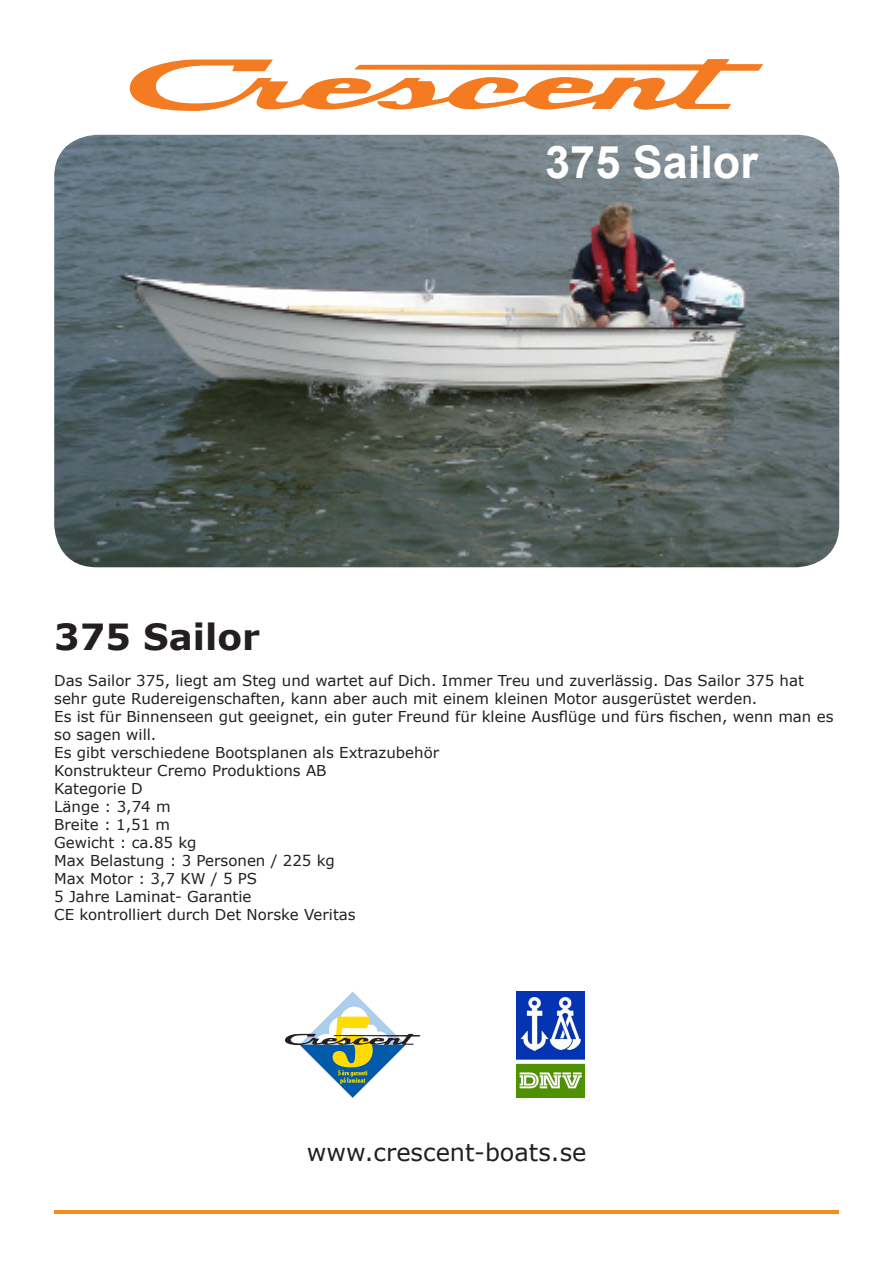
<style>
.page{position:relative;width:893px;height:1263px;background:#fff}
.page>*{position:absolute;margin:0;border:0;box-sizing:border-box;transform-origin:0 0}
.t1{font:700 45px "Arial";color:#fff}
.t2{font:700 36px "Verdana";color:#231f20}
.t3{font:24px "Verdana";color:#231f20}
.t4{font:15px/18px "Verdana";color:#231f20}
</style>
<div class="page">
<svg style="left:130px;top:59px;width:633px;height:52px"></svg>
<hr style="left:54px;top:1210px;width:785px;height:4px;background:#f68e1e">
<img style="left:517px;top:991px;width:67px;height:107px">
<svg style="left:285px;top:991px;width:135px;height:107px"></svg>
<img style="left:54px;top:135px;width:785px;height:432px">
<p class="t1" style="left:545px;top:132px;width:214px">375 Sailor</p>
<p class="t2" style="left:54px;top:611px;width:207px">375 Sailor</p>
<p class="t4" style="left:54px;top:671px;width:751px">Das Sailor 375, liegt am Steg und wartet auf Dich. Immer Treu und zuverlässig. Das Sailor 375 hat sehr gute Rudereigenschaften, kann aber auch mit einem kleinen Motor ausgerüstet werden.</p>
<p class="t4" style="left:54px;top:707px;width:781px">Es ist für Binnenseen gut geeignet, ein guter Freund für kleine Ausflüge und fürs fischen, wenn man es so sagen will.</p>
<p class="t4" style="left:54px;top:743px;width:386px">Es gibt verschiedene Bootsplanen als Extrazubehör</p>
<p class="t4" style="left:54px;top:761px;width:274px">Konstrukteur Cremo Produktions AB</p>
<p class="t4" style="left:54px;top:779px;width:90px">Kategorie D</p>
<p class="t4" style="left:54px;top:797px;width:118px">Länge : 3,74 m</p>
<p class="t4" style="left:54px;top:815px;width:117px">Breite : 1,51 m</p>
<p class="t4" style="left:54px;top:833px;width:144px">Gewicht : ca.85 kg</p>
<p class="t4" style="left:54px;top:851px;width:282px">Max Belastung : 3 Personen / 225 kg</p>
<p class="t4" style="left:54px;top:869px;width:204px">Max Motor : 3,7 KW / 5 PS</p>
<p class="t4" style="left:54px;top:887px;width:303px">5 Jahre Laminat- Garantie<br>CE kontrolliert durch Det Norske Veritas</p>
<p class="t3" style="left:307px;top:1136px;width:281px">www.crescent-boats.se</p>
</div>
